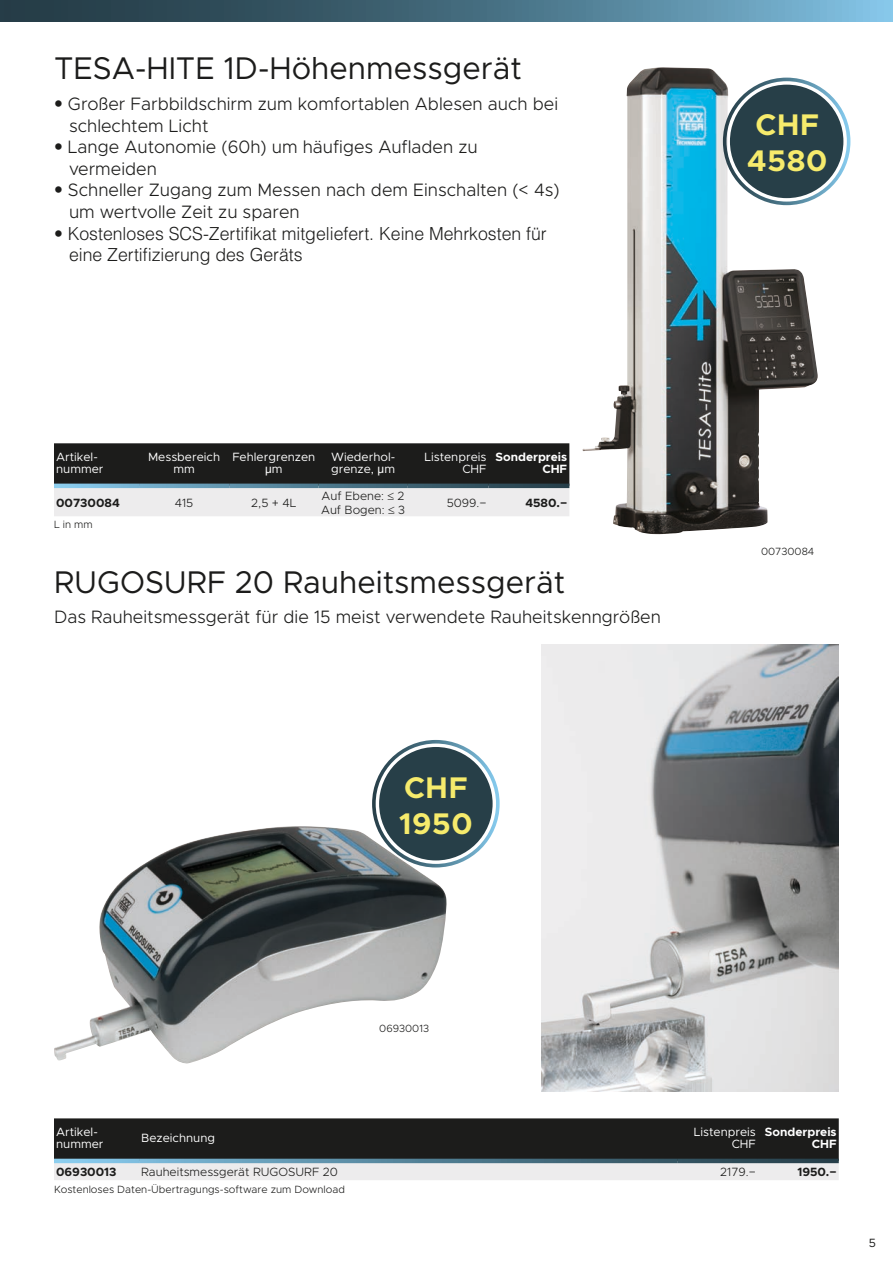
<style>
.page{position:relative;width:893px;height:1263px;background:#fff}
.page>*{position:absolute;margin:0;border:0;box-sizing:border-box;transform-origin:0 0}
.t1{font:31.5px "Metropolis";color:#1c1c1b}
.t2{font:700 30px/36px "Metropolis";letter-spacing:.025em;color:#f6eb6c}
.t3{font:300 18px/21.6px "Metropolis";color:#1c1c1b}
.t4{font:300 18px/21.6px "Helvetica LT Std";color:#1c1c1b}
.t5{font:12px/12px "Metropolis";color:#fff}
.t6{font:300 12px/14.4px "Metropolis";color:#1c1c1b}
.t7{font:700 12px/12px "Metropolis";color:#fff;text-align:right}
.t8{font:700 12px "Metropolis";color:#1c1c1b}
.t9{font:12px "Helvetica LT Std";color:#fff}
.t10{font:12px "Metropolis";color:#1c1c1b}
.t11{font:300 10.5px "Metropolis";color:#1c1c1b}
.s1{font-family:"Helvetica LT Std"}
.s2{font-family:"Metropolis"}
</style>
<div class="page">
<svg style="left:0;top:0;width:893px;height:21px;background:#497184"></svg>
<img style="left:583px;top:68px;width:235px;height:466px">
<img style="left:54px;top:826px;width:393px;height:238px">
<img style="left:541px;top:645px;width:298px;height:446px">
<div style="left:730px;top:85px;width:113px;height:113px;background:#273f48;border-radius:50%"></div>
<div style="left:723px;top:78px;width:127px;height:127px;border:4px solid #fff;border-radius:50%"></div>
<div style="left:379px;top:747px;width:114px;height:113px;background:#273f48;border-radius:50%"></div>
<div style="left:372px;top:740px;width:128px;height:127px;border:4px solid #fff;border-radius:50%"></div>
<svg style="left:54px;top:443px;width:515px;height:73px;background:#717171"></svg>
<svg style="left:54px;top:484px;width:85px;height:4px"></svg>
<svg style="left:139px;top:484px;width:90px;height:4px"></svg>
<svg style="left:229px;top:484px;width:89px;height:4px"></svg>
<svg style="left:318px;top:484px;width:90px;height:4px"></svg>
<hr style="left:408px;top:484px;width:81px;height:4px;background:#385866">
<hr style="left:489px;top:484px;width:80px;height:4px;background:#2b4652">
<svg style="left:54px;top:1118px;width:785px;height:62px;background:#5a5a5a"></svg>
<hr style="left:54px;top:1159px;width:85px;height:4px;background:#85c6e9">
<svg style="left:139px;top:1159px;width:538px;height:4px;background:#56849b"></svg>
<hr style="left:677px;top:1159px;width:81px;height:4px;background:#314e5c">
<hr style="left:758px;top:1159px;width:81px;height:4px;background:#2a434f">
<h1 class="t1" style="left:54px;top:49px;width:469px">TESA-HITE 1D-Höhenmessgerät</h1>
<p class="t3" style="left:69px;top:93px;width:491px;text-indent:-15px"><span class="s1">•</span> Großer Farbbildschirm zum komfortablen Ablesen auch bei schlechtem Licht</p>
<p class="t3" style="left:69px;top:136px;width:410px;text-indent:-15px"><span class="s1">•</span> Lange Autonomie (60h) um häufiges Aufladen zu vermeiden</p>
<p class="t3" style="left:69px;top:179px;width:492px;text-indent:-15px"><span class="s1">•</span> Schneller Zugang zum Messen nach dem Einschalten (&lt; 4s) um wertvolle Zeit zu sparen</p>
<p class="t4" style="left:69px;top:222px;width:479px;text-indent:-15px">• Kostenloses SCS-Zertifikat mitgeliefert. Keine Mehrkosten für eine Zertifizierung des Geräts</p>
<p class="t5" style="left:56px;top:451px;width:49px">Artikel&shy;nummer</p>
<p class="t5" style="left:148px;top:451px;width:74px;text-align:center">Messbereich mm</p>
<p class="t5" style="left:232px;top:451px;width:84px">Fehlergrenzen</p>
<p class="t9" style="left:265px;top:462px;width:19px">µ<span class="s2">m</span></p>
<p class="t5" style="left:331px;top:451px;width:66px">Wiederhol&shy;grenze, <span class="s1">µ</span>m</p>
<p class="t5" style="left:424px;top:451px;width:64px;text-align:right">Listenpreis<br>CHF</p>
<p class="t7" style="left:496px;top:451px;width:73px">Sonderpreis<br>CHF</p>
<p class="t8" style="left:56px;top:495px;width:65px">00730084</p>
<p class="t6" style="left:175px;top:496px;width:20px">415</p>
<p class="t6" style="left:251px;top:496px;width:47px">2,5 + 4L</p>
<p class="t6" style="left:321px;top:488px;width:85px">Auf Ebene: ≤ 2<br>Auf Bogen: ≤ 3</p>
<p class="t6" style="left:447px;top:496px;width:41px">5099.−</p>
<p class="t8" style="left:525px;top:495px;width:43px">4580.−</p>
<p class="t11" style="left:54px;top:518px;width:40px">L in mm</p>
<h1 class="t1" style="left:54px;top:562px;width:513px">RUGOSURF 20 Rauheitsmessgerät</h1>
<p class="t3" style="left:54px;top:606px;width:608px">Das Rauheitsmessgerät für die 15 meist verwendete Rauheitskenngrößen</p>
<h2 class="t2" style="left:399px;top:769px;width:75px">CHF<br>1950</h2>
<h2 class="t2" style="left:747px;top:107px;width:82px">CHF<br>4580</h2>
<p class="t11" style="left:761px;top:545px;width:55px">00730084</p>
<p class="t11" style="left:379px;top:1021px;width:51px">06930013</p>
<p class="t5" style="left:56px;top:1126px;width:49px">Artikel&shy;nummer</p>
<p class="t5" style="left:141px;top:1132px;width:75px">Bezeichnung</p>
<p class="t5" style="left:694px;top:1126px;width:64px;text-align:right">Listenpreis<br>CHF</p>
<p class="t7" style="left:765px;top:1126px;width:73px">Sonderpreis<br>CHF</p>
<p class="t8" style="left:56px;top:1165px;width:62px">06930013</p>
<p class="t6" style="left:141px;top:1165px;width:198px">Rauheitsmessgerät RUGOSURF 20</p>
<p class="t6" style="left:720px;top:1165px;width:37px">2179.−</p>
<p class="t8" style="left:797px;top:1165px;width:41px">1950.−</p>
<p class="t11" style="left:54px;top:1183px;width:293px">Kostenloses Daten-Übertragungs-software zum Download</p>
<p class="t10" style="left:869px;top:1235px;width:9px">5</p>
</div>
